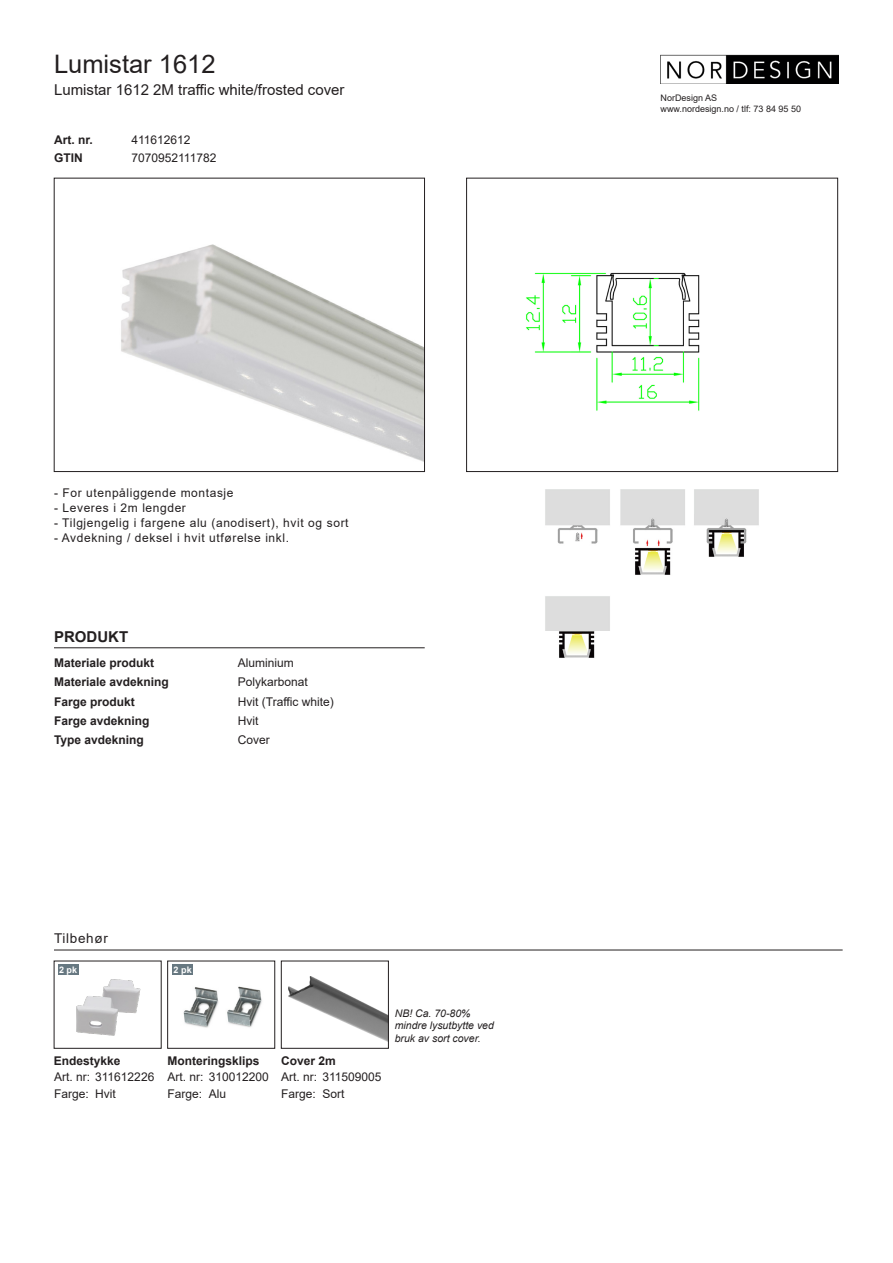
<style>
.page{position:relative;width:893px;height:1263px;background:#fff}
.page>*{position:absolute;margin:0;border:0;box-sizing:border-box;transform-origin:0 0}
.t1{font:25.5px "Arial";color:#231f20}
.t2{font:15px "Arial";color:#231f20}
.t3{font:700 15px "Arial";color:#231f20}
.t4{font:13.5px "Arial";letter-spacing:.05em;color:#231f20}
.Produkt_tekst{font:12px "Arial";color:#231f20}
.Produkt_tekst-2{font:12px "Arial";letter-spacing:.05em;color:#231f20}
.t5{font:700 12px "Arial";color:#231f20}
.t6{font:italic 10.5px/12.6px "Arial";color:#231f20}
.t7{font:9px "Arial";color:#231f20}
.t8{font:700 9px "Arial";color:#fff}
</style>
<div class="page">
<img style="left:526px;top:272px;width:174px;height:139px">
<img style="left:121px;top:244px;width:302px;height:218px">
<div style="left:54px;top:178px;width:371px;height:294px;border:1px solid #231f20"></div>
<div style="left:466px;top:178px;width:372px;height:294px;border:1px solid #231f20"></div>
<img style="left:660px;top:55px;width:179px;height:29px">
<hr style="left:54px;top:647px;width:371px;height:1px;background:#231f20">
<img style="left:545px;top:490px;width:214px;height:85px">
<img style="left:546px;top:515px;width:23px;height:9px">
<img style="left:621px;top:515px;width:23px;height:9px">
<img style="left:694px;top:515px;width:23px;height:9px">
<img style="left:559px;top:631px;width:36px;height:27px">
<img style="left:183px;top:987px;width:36px;height:41px">
<div style="left:167px;top:961px;width:108px;height:87px;border:1px solid #231f20"></div>
<hr style="left:54px;top:950px;width:789px;height:1px;background:#231f20">
<div style="left:58px;top:964px;width:20px;height:11px;background:#677881"></div>
<div style="left:172px;top:964px;width:21px;height:11px;background:#677881"></div>
<img style="left:76px;top:979px;width:65px;height:57px">
<img style="left:289px;top:977px;width:98px;height:65px">
<div style="left:281px;top:961px;width:108px;height:87px;border:1px solid #231f20"></div>
<img style="left:227px;top:986px;width:35px;height:41px">
<p class="t1" style="left:54px;top:46px;width:163px">Lumistar 1612</p>
<p class="t2" style="left:54px;top:80px;width:292px">Lumistar 1612 2M traffic white/frosted cover</p>
<p class="t5" style="left:54px;top:131px;width:40px">Art. nr.</p>
<p class="Produkt_tekst" style="left:131px;top:131px;width:61px">411612612</p>
<p class="t5" style="left:54px;top:150px;width:30px">GTIN</p>
<p class="Produkt_tekst" style="left:131px;top:150px;width:86px">7070952111782</p>
<p class="Produkt_tekst-2" style="left:54px;top:485px;width:181px">- For utenpåliggende montasje</p>
<p class="Produkt_tekst-2" style="left:54px;top:500px;width:133px">- Leveres i 2m lengder</p>
<p class="Produkt_tekst-2" style="left:54px;top:515px;width:296px">- Tilgjengelig i fargene alu (anodisert), hvit og sort</p>
<p class="Produkt_tekst-2" style="left:54px;top:530px;width:237px">- Avdekning / deksel i hvit utførelse inkl.</p>
<p class="t3" style="left:54px;top:626px;width:76px">PRODUKT</p>
<p class="t5" style="left:54px;top:654px;width:102px">Materiale produkt</p>
<p class="Produkt_tekst" style="left:238px;top:654px;width:58px">Aluminium</p>
<p class="t5" style="left:54px;top:673px;width:116px">Materiale avdekning</p>
<p class="Produkt_tekst" style="left:238px;top:674px;width:72px">Polykarbonat</p>
<p class="t5" style="left:54px;top:693px;width:82px">Farge produkt</p>
<p class="Produkt_tekst" style="left:238px;top:693px;width:97px">Hvit (Traffic white)</p>
<p class="t5" style="left:54px;top:712px;width:97px">Farge avdekning</p>
<p class="Produkt_tekst" style="left:238px;top:713px;width:22px">Hvit</p>
<p class="t5" style="left:54px;top:732px;width:91px">Type avdekning</p>
<p class="Produkt_tekst" style="left:238px;top:732px;width:34px">Cover</p>
<p class="t4" style="left:54px;top:928px;width:55px">Tilbehør</p>
<p class="t8" style="left:59px;top:963px;width:20px">2 pk</p>
<p class="t8" style="left:174px;top:963px;width:20px">2 pk</p>
<p class="t5" style="left:54px;top:1052px;width:68px">Endestykke</p>
<p class="Produkt_tekst" style="left:54px;top:1069px;width:102px">Art. nr: 311612226</p>
<p class="Produkt_tekst" style="left:54px;top:1086px;width:36px">Farge:</p>
<p class="Produkt_tekst" style="left:95px;top:1086px;width:22px">Hvit</p>
<p class="t5" style="left:167px;top:1052px;width:94px">Monteringsklips</p>
<p class="Produkt_tekst" style="left:168px;top:1069px;width:103px">Art. nr: 310012200</p>
<p class="Produkt_tekst" style="left:168px;top:1086px;width:36px">Farge:</p>
<p class="Produkt_tekst" style="left:209px;top:1086px;width:19px">Alu</p>
<p class="t5" style="left:281px;top:1052px;width:56px">Cover 2m</p>
<p class="Produkt_tekst" style="left:281px;top:1069px;width:102px">Art. nr: 311509005</p>
<p class="Produkt_tekst" style="left:281px;top:1086px;width:36px">Farge:</p>
<p class="Produkt_tekst" style="left:322px;top:1086px;width:24px">Sort</p>
<p class="t6" style="left:395px;top:1007px;width:101px">NB! Ca. 70-80% mindre lysutbytte ved bruk av sort cover.</p>
<p class="t7" style="left:660px;top:92px;width:58px">NorDesign AS</p>
<p class="t7" style="left:660px;top:103px;width:142px">www.nordesign.no / tlf: 73 84 95 50</p>
</div>
